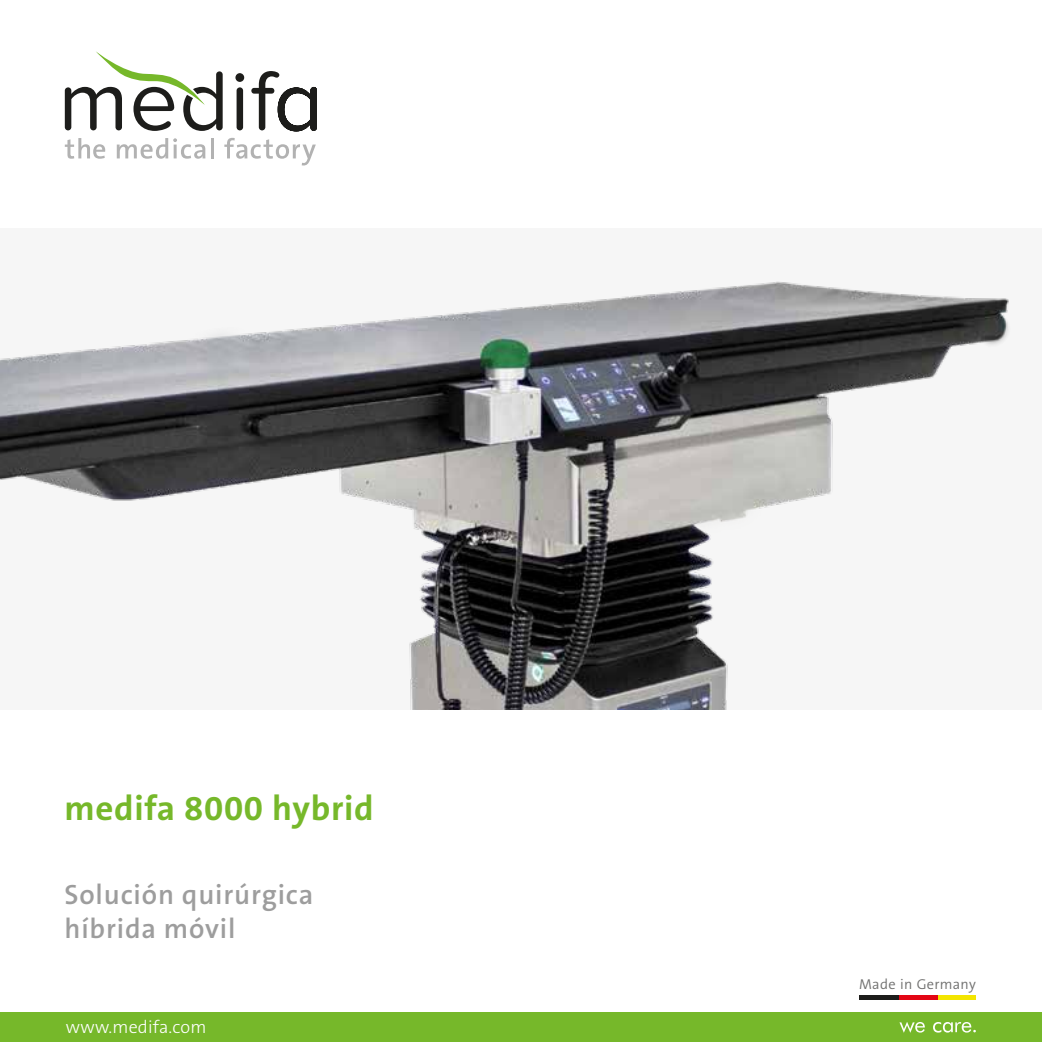
<style>
.page{position:relative;width:1042px;height:1042px;background:#fff}
.page>*{position:absolute;margin:0;border:0;box-sizing:border-box;transform-origin:0 0}
.t1{font:700 35px "The Sans B W7";letter-spacing:.02em;color:#76b82a}
.t2{font:600 28px/33.6px "The Sans B W6";letter-spacing:.03em;color:#9d9d9d}
.t3{font:300 18.03px "The Sans B W3";letter-spacing:.01em;color:#fff}
.t4{font:300 14.35px "The Sans B W4";letter-spacing:.02em;color:#70706f}
</style>
<div class="page">
<svg style="left:65px;top:138px;width:40px;height:21px"></svg>
<svg style="left:117px;top:138px;width:88px;height:21px"></svg>
<hr style="left:211px;top:138px;width:3px;height:20px;background:#b2b2b2">
<svg style="left:224px;top:138px;width:92px;height:27px"></svg>
<svg style="left:65px;top:51px;width:252px;height:80px"></svg>
<img style="left:0;top:281px;width:1011px;height:428px">
<div style="left:0;top:1012px;width:1042px;height:30px;background:#76b82a"></div>
<svg style="left:899px;top:1022px;width:26px;height:11px"></svg>
<svg style="left:933px;top:1022px;width:43px;height:10px"></svg>
<hr style="left:859px;top:995px;width:40px;height:4px;background:#1d1d1b">
<hr style="left:899px;top:995px;width:39px;height:4px;background:#e30614">
<hr style="left:938px;top:995px;width:38px;height:4px;background:#f3e500">
<p class="t1" style="left:64px;top:785px;width:311px">medifa 8000 hybrid</p>
<p class="t2" style="left:64px;top:878px;width:250px">Solución quirúrgica híbrida móvil</p>
<p class="t3" style="left:66px;top:1015px;width:142px">www.medifa.com</p>
<p class="t4" style="left:859px;top:975px;width:118px">Made in Germany</p>
</div>
